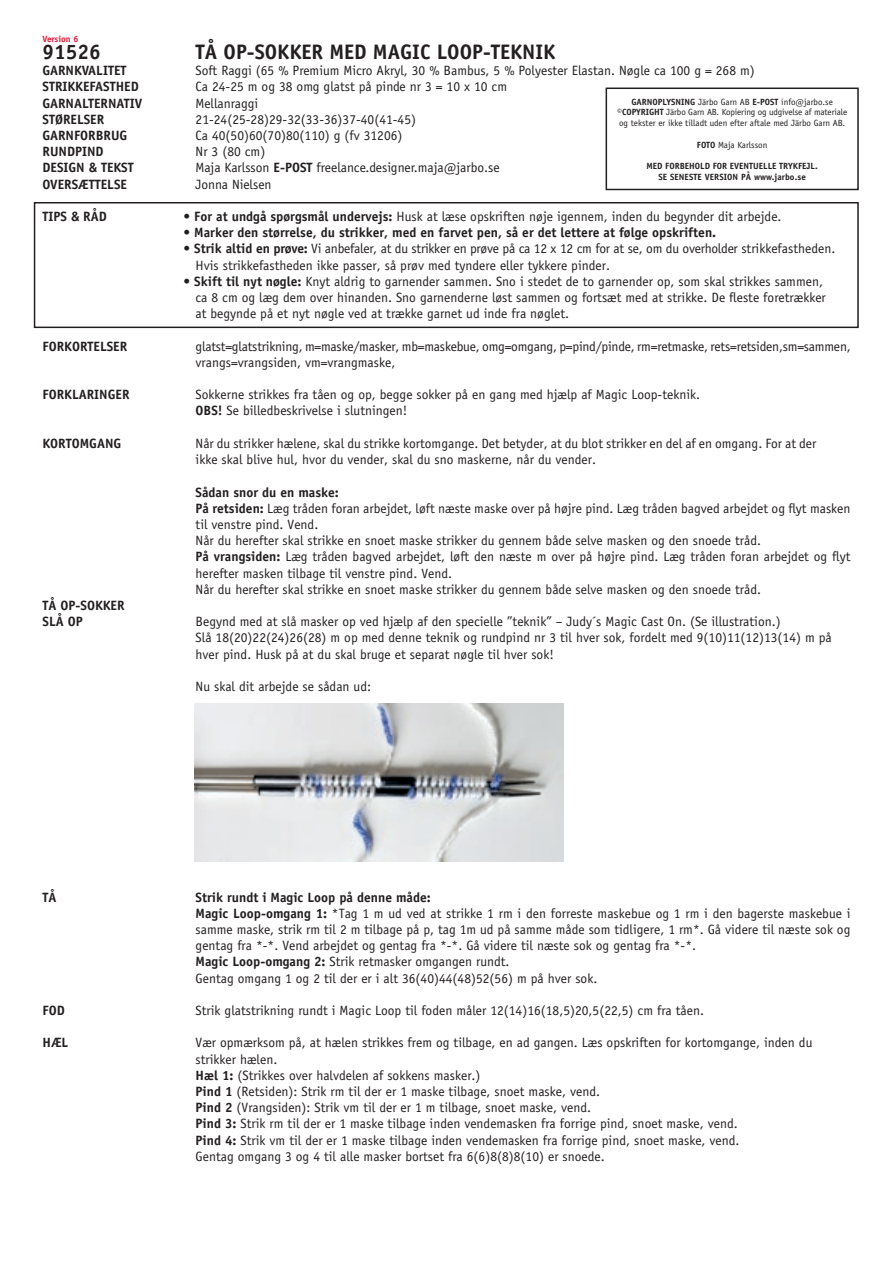
<style>
.page{position:relative;width:893px;height:1263px;background:#fff}
.page>*{position:absolute;margin:0;border:0;box-sizing:border-box;transform-origin:0 0}
.t1{font:700 21px "Officina Sans";color:#231f20}
.t2{font:13.5px/16.2px "Officina Sans";color:#231f20}
.t3{font:700 13.5px/16.2px "Officina Sans";color:#231f20}
.t4{font:9px/10.8px "Officina Sans";color:#231f20;text-align:center}
.t5{font:700 9px/10.8px "Officina Sans";color:#231f20;text-align:center}
.t6{font:700 9px "Officina Sans";color:#e51836}
.s1{font-weight:700}
</style>
<div class="page">
<div style="left:34px;top:202px;width:825px;height:126px;border:2px solid #231f20"></div>
<img style="left:195px;top:704px;width:368px;height:158px">
<div style="left:606px;top:88px;width:253px;height:102px;border:2px solid #231f20"></div>
<p class="t6" style="left:43px;top:33px;width:37px">Version 6</p>
<h1 class="t1" style="left:43px;top:39px;width:60px">91526</h1>
<h1 class="t1" style="left:196px;top:39px;width:361px">TÅ OP-SOKKER MED MAGIC LOOP-TEKNIK</h1>
<p class="t3" style="left:43px;top:62px;width:86px">GARNKVALITET</p>
<p class="t2" style="left:196px;top:63px;width:561px">Soft Raggi (65 % Premium Micro Akryl, 30 % Bambus, 5 % Polyester Elastan. Nøgle ca 100 g = 268 m)</p>
<p class="t3" style="left:43px;top:79px;width:98px">STRIKKEFASTHED</p>
<p class="t2" style="left:196px;top:79px;width:313px">Ca 24-25 m og 38 omg glatst på pinde nr 3 = 10 x 10 cm</p>
<p class="t3" style="left:43px;top:95px;width:101px">GARNALTERNATIV</p>
<p class="t2" style="left:196px;top:95px;width:64px">Mellanraggi</p>
<p class="t3" style="left:43px;top:111px;width:63px">STØRELSER</p>
<p class="t2" style="left:196px;top:111px;width:222px">21-24(25-28)29-32(33-36)37-40(41-45)</p>
<p class="t3" style="left:43px;top:127px;width:86px">GARNFORBRUG</p>
<p class="t2" style="left:196px;top:127px;width:208px">Ca 40(50)60(70)80(110) g (fv 31206)</p>
<p class="t3" style="left:43px;top:143px;width:63px">RUNDPIND</p>
<p class="t2" style="left:196px;top:144px;width:71px">Nr 3 (80 cm)</p>
<p class="t3" style="left:43px;top:160px;width:93px">DESIGN &amp; TEKST</p>
<p class="t2" style="left:196px;top:160px;width:306px">Maja Karlsson <span class="s1">E-POST</span> freelance.designer.maja@jarbo.se</p>
<p class="t3" style="left:43px;top:176px;width:86px">OVERSÆTTELSE</p>
<p class="t2" style="left:196px;top:176px;width:78px">Jonna Nielsen</p>
<p class="t3" style="left:43px;top:208px;width:66px">TIPS &amp; RÅD</p>
<p class="t2" style="left:184px;top:208px;width:599px"><span class="s1">• For at undgå spørgsmål undervejs:</span> Husk at læse opskriften nøje igennem, inden du begynder dit arbejde.</p>
<p class="t3" style="left:184px;top:224px;width:534px">• Marker den størrelse, du strikker, med en farvet pen, så er det lettere at følge opskriften.</p>
<p class="t2" style="left:196px;top:241px;width:641px;text-indent:-12px"><span class="s1">• Strik altid en prøve:</span> Vi anbefaler, at du strikker en prøve på ca 12 x 12 cm for at se, om du overholder strikkefastheden.<br>Hvis strikkefastheden ikke passer, så prøv med tyndere eller tykkere pinder.</p>
<p class="t2" style="left:196px;top:273px;width:632px;text-indent:-12px"><span class="s1">• Skift til nyt nøgle:</span> Knyt aldrig to garnender sammen. Sno i stedet de to garnender op, som skal strikkes sammen, ca 8 cm og læg dem over hinanden. Sno garnenderne løst sammen og fortsæt med at strikke. De fleste foretrækker at begynde på et nyt nøgle ved at trække garnet ud inde fra nøglet.</p>
<p class="t3" style="left:43px;top:338px;width:86px">FORKORTELSER</p>
<p class="t2" style="left:196px;top:338px;width:657px">glatst=glatstrikning, m=maske/masker, mb=maskebue, omg=omgang, p=pind/pinde, rm=retmaske, rets=retsiden,sm=sammen, vrangs=vrangsiden, vm=vrangmaske,</p>
<p class="t3" style="left:43px;top:386px;width:89px">FORKLARINGER</p>
<p class="t2" style="left:196px;top:387px;width:506px">Sokkerne strikkes fra tåen og op, begge sokker på en gang med hjælp af Magic Loop-teknik.<br><span class="s1">OBS!</span> Se billedbeskrivelse i slutningen!</p>
<p class="t3" style="left:43px;top:435px;width:80px">KORTOMGANG</p>
<p class="t2" style="left:196px;top:435px;width:622px">Når du strikker hælene, skal du strikke kortomgange. Det betyder, at du blot strikker en del af en omgang. For at der ikke skal blive hul, hvor du vender, skal du sno maskerne, når du vender.</p>
<p class="t2" style="left:196px;top:484px;width:656px"><span class="s1">Sådan snor du en maske:<br>På retsiden:</span> Læg tråden foran arbejdet, løft næste maske over på højre pind. Læg tråden bagved arbejdet og flyt masken til venstre pind. Vend.<br>Når du herefter skal strikke en snoet maske strikker du gennem både selve masken og den snoede tråd.<br><span class="s1">På vrangsiden:</span> Læg tråden bagved arbejdet, løft den næste m over på højre pind. Læg tråden foran arbejdet og flyt herefter masken tilbage til venstre pind. Vend.<br>Når du herefter skal strikke en snoet maske strikker du gennem både selve masken og den snoede tråd.</p>
<p class="t3" style="left:43px;top:597px;width:83px">TÅ OP-SOKKER<br>SLÅ OP</p>
<p class="t4" style="left:617px;top:96px;width:231px"><span class="s1">GARNOPLYSNING</span> Järbo Garn AB <span class="s1">E-POST</span> info@jarbo.se <span class="s1">©COPYRIGHT</span> Järbo Garn AB. Kopiering og udgivelse af materiale og tekster er ikke tilladt uden efter aftale med Järbo Garn AB.</p>
<p class="t4" style="left:697px;top:139px;width:72px"><span class="s1">FOTO</span> Maja Karlsson</p>
<p class="t5" style="left:647px;top:161px;width:173px">MED FORBEHOLD FOR EVENTUELLE TRYKFEJL.<br>SE SENESTE VERSION PÅ www.jarbo.se</p>
<p class="t2" style="left:196px;top:613px;width:638px">Begynd med at slå masker op ved hjælp af den specielle ”teknik” – Judy´s Magic Cast On. (Se illustration.)<br>Slå 18(20)22(24)26(28) m op med denne teknik og rundpind nr 3 til hver sok, fordelt med 9(10)11(12)13(14) m på hver pind. Husk på at du skal bruge et separat nøgle til hver sok!</p>
<p class="t2" style="left:196px;top:678px;width:177px">Nu skal dit arbejde se sådan ud:</p>
<p class="t3" style="left:43px;top:889px;width:15px">TÅ</p>
<p class="t2" style="left:196px;top:889px;width:656px"><span class="s1">Strik rundt i Magic Loop på denne måde:<br>Magic Loop-omgang 1:</span> *Tag 1 m ud ved at strikke 1 rm i den forreste maskebue og 1 rm i den bagerste maskebue i samme maske, strik rm til 2 m tilbage på p, tag 1m ud på samme måde som tidligere, 1 rm*. Gå videre til næste sok og gentag fra *-*. Vend arbejdet og gentag fra *-*. Gå videre til næste sok og gentag fra *-*.<br><span class="s1">Magic Loop-omgang 2:</span> Strik retmasker omgangen rundt.<br>Gentag omgang 1 og 2 til der er i alt 36(40)44(48)52(56) m på hver sok.</p>
<p class="t3" style="left:43px;top:1002px;width:24px">FOD</p>
<p class="t2" style="left:196px;top:1002px;width:510px">Strik glatstrikning rundt i Magic Loop til foden måler 12(14)16(18,5)20,5(22,5) cm fra tåen.</p>
<p class="t3" style="left:43px;top:1034px;width:27px">HÆL</p>
<p class="t2" style="left:196px;top:1035px;width:618px">Vær opmærksom på, at hælen strikkes frem og tilbage, en ad gangen. Læs opskriften for kortomgange, inden du strikker hælen.<br><span class="s1">Hæl 1:</span> (Strikkes over halvdelen af sokkens masker.)<br><span class="s1">Pind 1</span> (Retsiden): Strik rm til der er 1 maske tilbage, snoet maske, vend.<br><span class="s1">Pind 2</span> (Vrangsiden): Strik vm til der er 1 m tilbage, snoet maske, vend.<br><span class="s1">Pind 3:</span> Strik rm til der er 1 maske tilbage inden vendemasken fra forrige pind, snoet maske, vend.<br><span class="s1">Pind 4:</span> Strik vm til der er 1 maske tilbage inden vendemasken fra forrige pind, snoet maske, vend.<br>Gentag omgang 3 og 4 til alle masker bortset fra 6(6)8(8)8(10) er snoede.</p>
</div>
